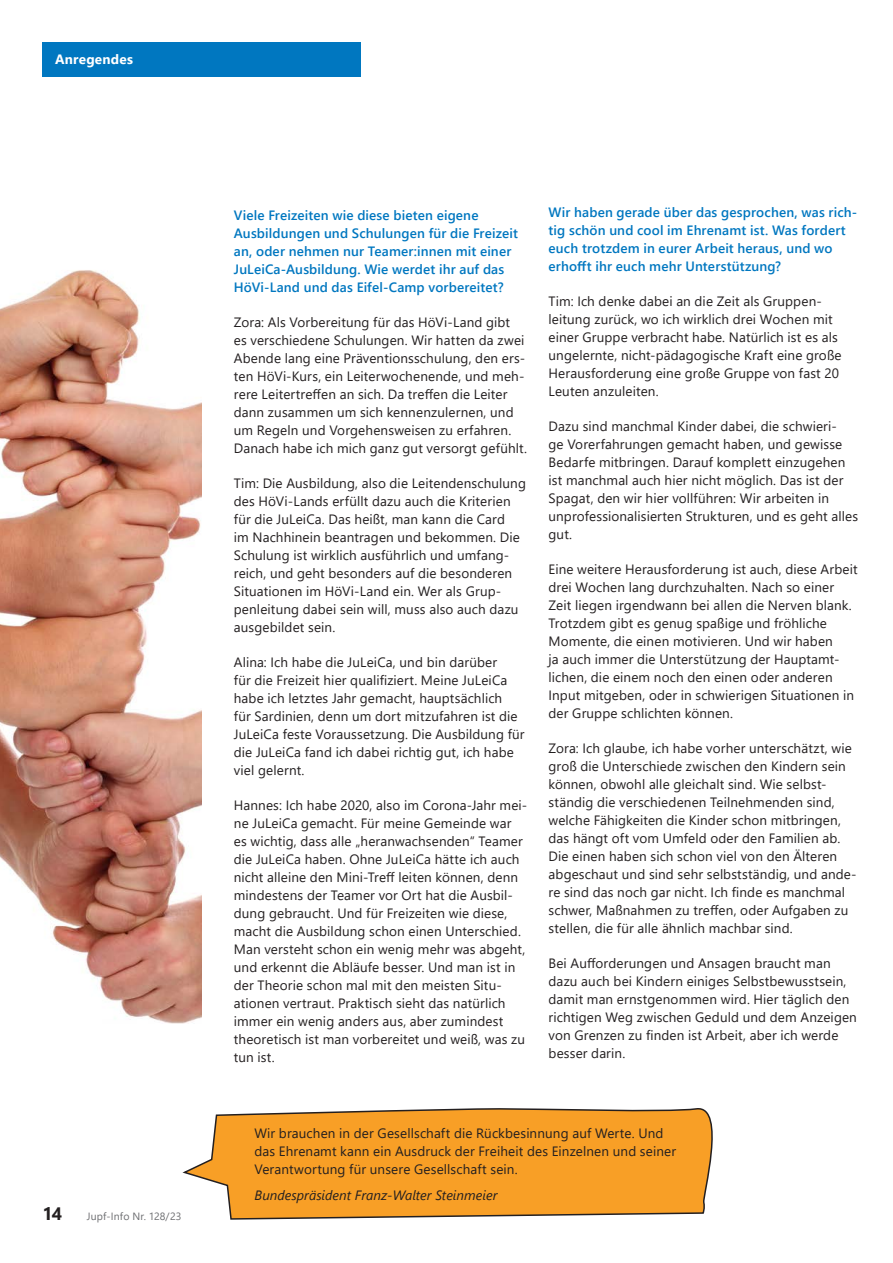
<style>
.page{position:relative;width:893px;height:1263px;background:#fff}
.page>*{position:absolute;margin:0;border:0;box-sizing:border-box;transform-origin:0 0}
.t1{font:700 18px "Segoe UI";color:#231f20}
.t2{font:13.5px/18px "Segoe UI";letter-spacing:.01em;color:#231f20}
.t3{font:600 13.5px/18px "Segoe UI";letter-spacing:.01em;color:#0077c0}
.t4{font:italic 13.5px "Segoe UI";letter-spacing:.005em;color:#231f20}
.t5{font:700 13.5px "Segoe UI";letter-spacing:.015em;color:#fff}
.t6{font:10.5px "Segoe UI";letter-spacing:.015em;color:#6c6d70}
</style>
<div class="page">
<svg style="left:183px;top:1108px;width:530px;height:112px;background:#f2a53e"></svg>
<img style="left:0;top:270px;width:202px;height:754px">
<div style="left:43px;top:43px;width:318px;height:34px;background:#0077c0"></div>
<p class="t5" style="left:55px;top:47px;width:79px">Anregendes</p>
<h1 class="t1" style="left:43px;top:1197px;width:21px">14</h1>
<p class="t6" style="left:87px;top:1207px;width:96px">Jupf-Info Nr. 128/23</p>
<p class="t3" style="left:234px;top:205px;width:286px">Viele Freizeiten wie diese bieten eigene Ausbildungen und Schulungen für die Freizeit an, oder nehmen nur Teamer:innen mit einer JuLeiCa-Ausbildung. Wie werdet ihr auf das HöVi-Land und das Eifel-Camp vorbereitet?</p>
<p class="t2" style="left:234px;top:312px;width:295px">Zora: Als Vorbereitung für das HöVi-Land gibt<br>es verschiedene Schulungen. Wir hatten da zwei Abende lang eine Präventionsschulung, den ers&shy;ten HöVi-Kurs, ein Leiterwochenende, und meh&shy;rere Leitertreffen an sich. Da treffen die Leiter dann zusammen um sich kennenzulernen, und um Regeln und Vorgehensweisen zu erfahren.<br>Danach habe ich mich ganz gut versorgt gefühlt.</p>
<p class="t2" style="left:234px;top:473px;width:294px">Tim: Die Ausbildung, also die Leitendenschulung des HöVi-Lands erfüllt dazu auch die Kriterien für die JuLeiCa. Das heißt, man kann die Card<br>im Nachhinein beantragen und bekommen. Die Schulung ist wirklich ausführlich und umfang&shy;reich, und geht besonders auf die besonderen Situationen im HöVi-Land ein. Wer als Grup&shy;penleitung dabei sein will, muss also auch dazu ausgebildet sein.</p>
<p class="t2" style="left:234px;top:652px;width:292px">Alina: Ich habe die JuLeiCa, und bin darüber<br>für die Freizeit hier qualifiziert. Meine JuLeiCa habe ich letztes Jahr gemacht, hauptsächlich<br>für Sardinien, denn um dort mitzufahren ist die JuLeiCa feste Voraussetzung. Die Ausbildung für die JuLeiCa fand ich dabei richtig gut, ich habe viel gelernt.</p>
<p class="t2" style="left:234px;top:795px;width:295px">Hannes: Ich habe 2020, also im Corona-Jahr mei&shy;ne JuLeiCa gemacht. Für meine Gemeinde war es wichtig, dass alle „heranwachsenden“ Teamer die JuLeiCa haben. Ohne JuLeiCa hätte ich auch nicht alleine den Mini-Treff leiten können, denn mindestens der Teamer vor Ort hat die Ausbil&shy;dung gebraucht. Und für Freizeiten wie diese, macht die Ausbildung schon einen Unterschied.<br>Man versteht schon ein wenig mehr was abgeht, und erkennt die Abläufe besser. Und man ist in der Theorie schon mal mit den meisten Situ&shy;ationen vertraut. Praktisch sieht das natürlich immer ein wenig anders aus, aber zumindest theoretisch ist man vorbereitet und weiß, was zu tun ist.</p>
<p class="t3" style="left:549px;top:202px;width:310px">Wir haben gerade über das gesprochen, was rich&shy;tig schön und cool im Ehrenamt ist. Was fordert euch trotzdem in eurer Arbeit heraus, und wo erhofft ihr euch mehr Unterstützung?</p>
<p class="t2" style="left:549px;top:291px;width:295px">Tim: Ich denke dabei an die Zeit als Gruppen&shy;leitung zurück, wo ich wirklich drei Wochen mit einer Gruppe verbracht habe. Natürlich ist es als ungelernte, nicht-pädagogische Kraft eine große Herausforderung eine große Gruppe von fast 20<br>Leuten anzuleiten.</p>
<p class="t2" style="left:549px;top:416px;width:311px">Dazu sind manchmal Kinder dabei, die schwieri-<br>ge Vorerfahrungen gemacht haben, und gewisse Bedarfe mitbringen. Darauf komplett einzugehen ist manchmal auch hier nicht möglich. Das ist der Spagat, den wir hier vollführen: Wir arbeiten in unprofessionalisierten Strukturen, und es geht alles gut.</p>
<p class="t2" style="left:549px;top:559px;width:311px">Eine weitere Herausforderung ist auch, diese Arbeit drei Wochen lang durchzuhalten. Nach so einer Zeit liegen irgendwann bei allen die Nerven blank.<br>Trotzdem gibt es genug spaßige und fröhliche Momente, die einen motivieren. Und wir haben<br>ja auch immer die Unterstützung der Hauptamt&shy;lichen, die einem noch den einen oder anderen Input mitgeben, oder in schwierigen Situationen in der Gruppe schlichten können.</p>
<p class="t2" style="left:549px;top:738px;width:310px">Zora: Ich glaube, ich habe vorher unterschätzt, wie groß die Unterschiede zwischen den Kindern sein können, obwohl alle gleichalt sind. Wie selbst&shy;ständig die verschiedenen Teilnehmenden sind, welche Fähigkeiten die Kinder schon mitbringen, das hängt oft vom Umfeld oder den Familien ab.<br>Die einen haben sich schon viel von den Älteren abgeschaut und sind sehr selbstständig, und ande&shy;re sind das noch gar nicht. Ich finde es manchmal schwer, Maßnahmen zu treffen, oder Aufgaben zu stellen, die für alle ähnlich machbar sind.</p>
<p class="t2" style="left:549px;top:953px;width:310px">Bei Aufforderungen und Ansagen braucht man dazu auch bei Kindern einiges Selbstbewusstsein, damit man ernstgenommen wird. Hier täglich den richtigen Weg zwischen Geduld und dem Anzeigen von Grenzen zu finden ist Arbeit, aber ich werde besser darin.</p>
<p class="t2" style="left:254px;top:1123px;width:423px">Wir brauchen in der Gesellschaft die Rückbesinnung auf Werte. Und das Ehrenamt kann ein Ausdruck der Freiheit des Einzelnen und seiner<br>Verantwortung für unsere Gesellschaft sein.</p>
<p class="t4" style="left:254px;top:1183px;width:245px">Bundespräsident Franz-Walter Steinmeier</p>
</div>
